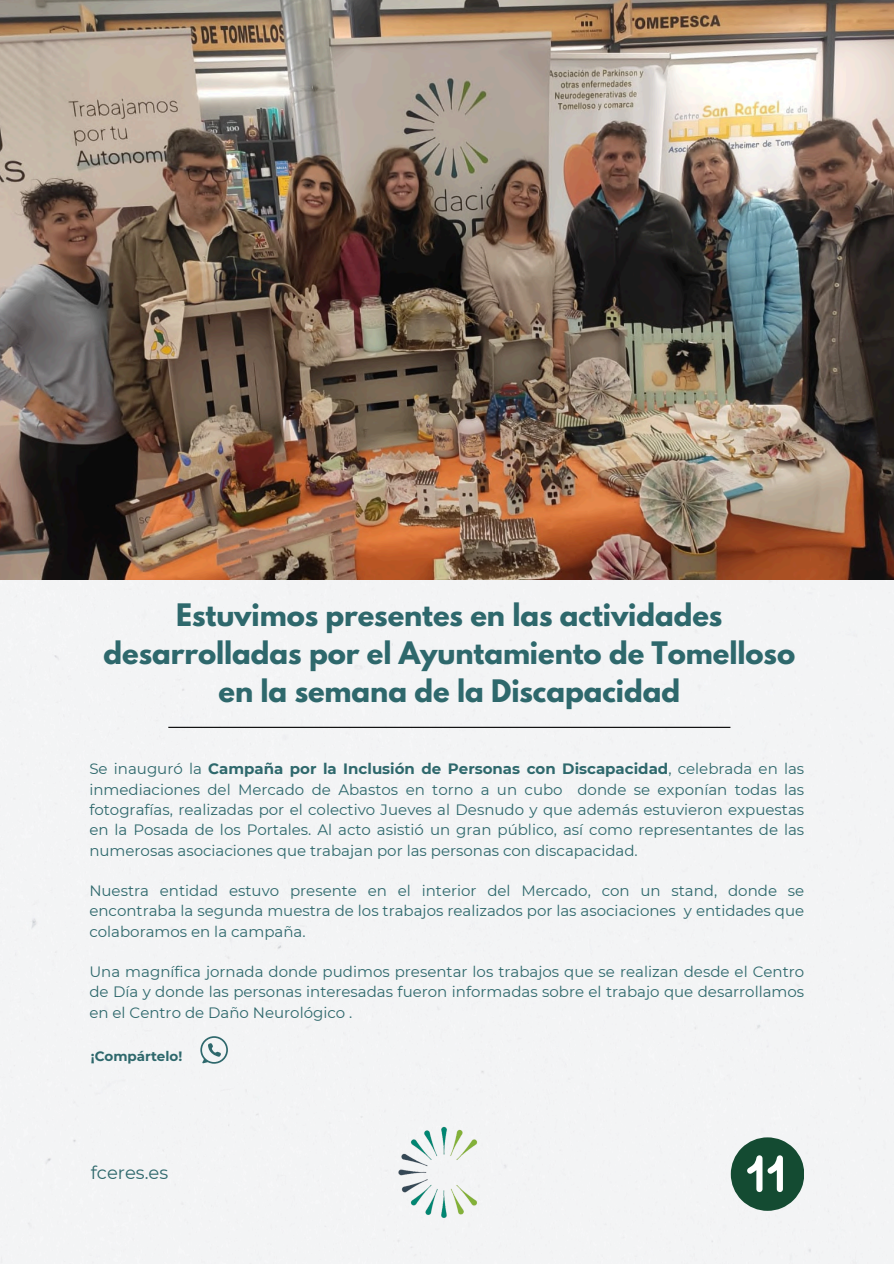
<style>
.page{position:relative;width:894px;height:1264px;background:#fff}
.page>*{position:absolute;margin:0;border:0;box-sizing:border-box;transform-origin:0 0}
.t1{font:700 27.45px/38.2px "League Spartan";letter-spacing:-.005em;color:#2e686c;text-align:center}
.t2{font:18px "Montserrat";color:#2e686c}
.t3{font:15px/20.2px "Montserrat";color:#2e686c;text-align:justify}
.t4{font:700 13.5px "Montserrat";color:#2e686c}
.s1{font-weight:700}
</style>
<div class="page">
<div style="left:0;top:579px;width:893px;height:684px;background:#f3f4f5"></div>
<img style="left:0;top:0;width:893px;height:579px">
<img style="left:393px;top:1116px;width:109px;height:115px">
<svg style="left:200px;top:1036px;width:28px;height:27px"></svg>
<hr style="left:168px;top:726px;width:562px;height:2px;background:#000">
<svg style="left:730px;top:1137px;width:73px;height:73px"></svg>
<p class="t1" style="left:103px;top:599px;width:693px">Estuvimos presentes en las actividades desarrolladas por el Ayuntamiento de Tomelloso en la semana de la Discapacidad</p>
<p class="t3" style="left:89px;top:759px;width:716px">Se inauguró la <span class="s1">Campaña por la Inclusión de Personas con Discapacidad</span>, celebrada en las inmediaciones del Mercado de Abastos en torno a un cubo donde se exponían todas las fotografías, realizadas por el colectivo Jueves al Desnudo y que además estuvieron expuestas en la Posada de los Portales. Al acto asistió un gran público, así como representantes de las numerosas asociaciones que trabajan por las personas con discapacidad.</p>
<h1 class="t3" style="left:89px;top:880px;width:716px">Nuestra entidad estuvo presente en el interior del Mercado, con un stand, donde se encontraba la segunda muestra de los trabajos realizados por las asociaciones y entidades que colaboramos en la campaña.</h1>
<p class="t3" style="left:89px;top:961px;width:716px">Una magnífica jornada donde pudimos presentar los trabajos que se realizan desde el Centro de Día y donde las personas interesadas fueron informadas sobre el trabajo que desarrollamos en el Centro de Daño Neurológico .</p>
<p class="t4" style="left:91px;top:1047px;width:93px">¡Compártelo!</p>
<p class="t2" style="left:91px;top:1161px;width:79px">fceres.es</p>
</div>
